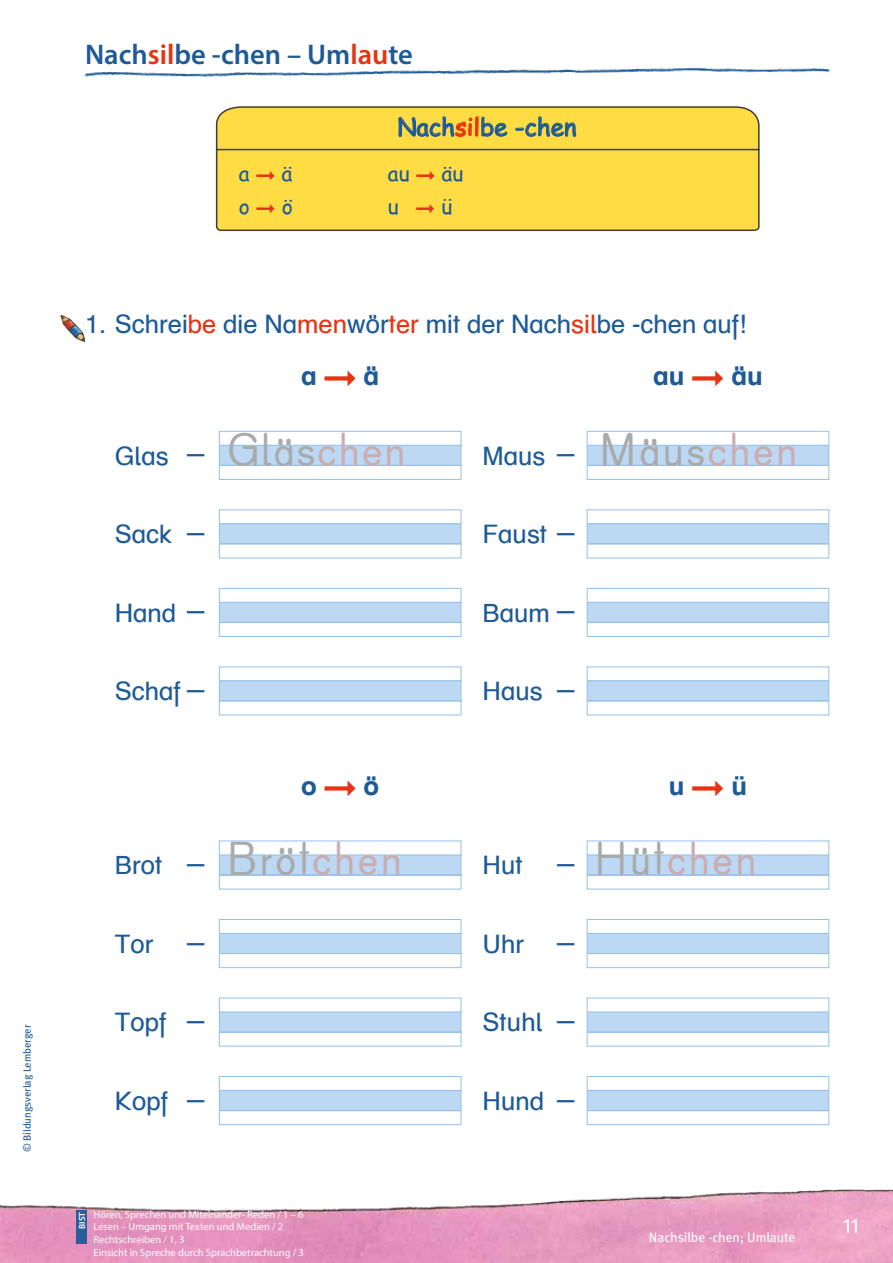
<style>
.page{position:relative;width:893px;height:1263px;background:#fff}
.page>*{position:absolute;margin:0;border:0;box-sizing:border-box;transform-origin:0 0}
.t1{font:47.25px "Fara Rund OE Light";letter-spacing:.06em;color:#a9aaab}
.t2{font:47.25px "Fara Rund OE Light";letter-spacing:.06em;color:#c9adb1}
.t3{font:600 28.5px "Myriad Pro";color:#1d5a96}
.t4{font:25.5px "Schulbuch Nord OE Roman";color:#1d5a96}
.t5{font:25.5px "Schulbuch Nord OE Bold";color:#1d5a96}
.t6{font:24px "Comic Sans MS";color:#1d5a96}
.t7{font:21px "Comic Sans MS";color:#1d5a96}
.t8{font:21px "Meta Book Expert";color:#fff}
.t9{font:13.5px "Meta";color:#fff}
.t10{font:10.5px/12.6px "Myriad Pro";color:#fff}
.t11{font:10.5px "Meta";letter-spacing:-.005em;color:#1d5a96}
.t12{font:600 9px "Myriad Pro";color:#fff}
.s1{color:#e63312}
.s2{color:#c9adb1}
.s3{font-size:28.5px}
.s4{color:#a9aaab}
</style>
<div class="page">
<img style="left:0;top:1189px;width:893px;height:74px">
<img style="left:84px;top:67px;width:746px;height:10px">
<div style="left:219px;top:445px;width:242px;height:20px;background:#bcd8f2"></div>
<hr style="left:219px;top:445px;width:242px;height:1px;background:#96c0e8">
<hr style="left:219px;top:465px;width:242px;height:1px;background:#96c0e8">
<div style="left:219px;top:431px;width:242px;height:49px;border:1px solid #96c0e8"></div>
<div style="left:587px;top:445px;width:242px;height:20px;background:#bcd8f2"></div>
<hr style="left:587px;top:445px;width:242px;height:1px;background:#96c0e8">
<hr style="left:587px;top:465px;width:242px;height:1px;background:#96c0e8">
<div style="left:587px;top:431px;width:242px;height:49px;border:1px solid #96c0e8"></div>
<div style="left:219px;top:524px;width:242px;height:20px;background:#bcd8f2"></div>
<hr style="left:219px;top:523px;width:242px;height:1px;background:#96c0e8">
<hr style="left:219px;top:543px;width:242px;height:1px;background:#96c0e8">
<div style="left:219px;top:509px;width:242px;height:49px;border:1px solid #96c0e8"></div>
<div style="left:587px;top:524px;width:242px;height:20px;background:#bcd8f2"></div>
<hr style="left:587px;top:523px;width:242px;height:1px;background:#96c0e8">
<hr style="left:587px;top:543px;width:242px;height:1px;background:#96c0e8">
<div style="left:587px;top:509px;width:242px;height:49px;border:1px solid #96c0e8"></div>
<div style="left:219px;top:602px;width:242px;height:20px;background:#bcd8f2"></div>
<hr style="left:219px;top:602px;width:242px;height:1px;background:#96c0e8">
<hr style="left:219px;top:622px;width:242px;height:1px;background:#96c0e8">
<div style="left:219px;top:588px;width:242px;height:49px;border:1px solid #96c0e8"></div>
<div style="left:587px;top:602px;width:242px;height:20px;background:#bcd8f2"></div>
<hr style="left:587px;top:602px;width:242px;height:1px;background:#96c0e8">
<hr style="left:587px;top:622px;width:242px;height:1px;background:#96c0e8">
<div style="left:587px;top:588px;width:242px;height:49px;border:1px solid #96c0e8"></div>
<div style="left:219px;top:681px;width:242px;height:20px;background:#bcd8f2"></div>
<hr style="left:219px;top:680px;width:242px;height:1px;background:#96c0e8">
<hr style="left:219px;top:700px;width:242px;height:1px;background:#96c0e8">
<div style="left:219px;top:666px;width:242px;height:49px;border:1px solid #96c0e8"></div>
<div style="left:587px;top:681px;width:242px;height:20px;background:#bcd8f2"></div>
<hr style="left:587px;top:680px;width:242px;height:1px;background:#96c0e8">
<hr style="left:587px;top:700px;width:242px;height:1px;background:#96c0e8">
<div style="left:587px;top:666px;width:242px;height:49px;border:1px solid #96c0e8"></div>
<div style="left:219px;top:855px;width:242px;height:20px;background:#bcd8f2"></div>
<hr style="left:219px;top:854px;width:242px;height:1px;background:#96c0e8">
<hr style="left:219px;top:875px;width:242px;height:1px;background:#96c0e8">
<div style="left:219px;top:840px;width:242px;height:49px;border:1px solid #96c0e8"></div>
<div style="left:587px;top:855px;width:242px;height:20px;background:#bcd8f2"></div>
<hr style="left:587px;top:854px;width:242px;height:1px;background:#96c0e8">
<hr style="left:587px;top:875px;width:242px;height:1px;background:#96c0e8">
<div style="left:587px;top:840px;width:242px;height:49px;border:1px solid #96c0e8"></div>
<div style="left:219px;top:933px;width:242px;height:21px;background:#bcd8f2"></div>
<hr style="left:219px;top:933px;width:242px;height:1px;background:#96c0e8">
<hr style="left:219px;top:953px;width:242px;height:1px;background:#96c0e8">
<div style="left:219px;top:919px;width:242px;height:49px;border:1px solid #96c0e8"></div>
<div style="left:587px;top:933px;width:242px;height:21px;background:#bcd8f2"></div>
<hr style="left:587px;top:933px;width:242px;height:1px;background:#96c0e8">
<hr style="left:587px;top:953px;width:242px;height:1px;background:#96c0e8">
<div style="left:587px;top:919px;width:242px;height:49px;border:1px solid #96c0e8"></div>
<div style="left:219px;top:1012px;width:242px;height:20px;background:#bcd8f2"></div>
<hr style="left:219px;top:1011px;width:242px;height:1px;background:#96c0e8">
<hr style="left:219px;top:1032px;width:242px;height:1px;background:#96c0e8">
<div style="left:219px;top:998px;width:242px;height:48px;border:1px solid #96c0e8"></div>
<div style="left:587px;top:1012px;width:242px;height:20px;background:#bcd8f2"></div>
<hr style="left:587px;top:1011px;width:242px;height:1px;background:#96c0e8">
<hr style="left:587px;top:1032px;width:242px;height:1px;background:#96c0e8">
<div style="left:587px;top:998px;width:242px;height:48px;border:1px solid #96c0e8"></div>
<div style="left:219px;top:1090px;width:242px;height:21px;background:#bcd8f2"></div>
<hr style="left:219px;top:1090px;width:242px;height:1px;background:#96c0e8">
<hr style="left:219px;top:1110px;width:242px;height:1px;background:#96c0e8">
<div style="left:219px;top:1076px;width:242px;height:49px;border:1px solid #96c0e8"></div>
<div style="left:587px;top:1090px;width:242px;height:21px;background:#bcd8f2"></div>
<hr style="left:587px;top:1090px;width:242px;height:1px;background:#96c0e8">
<hr style="left:587px;top:1110px;width:242px;height:1px;background:#96c0e8">
<div style="left:587px;top:1076px;width:242px;height:49px;border:1px solid #96c0e8"></div>
<img style="left:60px;top:315px;width:25px;height:27px">
<svg style="left:215px;top:106px;width:545px;height:126px;background:#f6d547"></svg>
<hr style="left:216px;top:149px;width:544px;height:1px;background:#423a35">
<div style="left:77px;top:1210px;width:10px;height:33px;background:#295e9c"></div>
<p class="t11" style="left:21px;top:1152px;width:129px;rotate:-90deg">© Bildungsverlag Lemberger</p>
<h2 class="t3" style="left:85px;top:36px;width:329px">Nach<span class="s1">sil</span>be -chen – Um<span class="s1">lau</span>te</h2>
<h3 class="t6" style="left:397px;top:109px;width:181px">Nach<span class="s1">sil</span>be -chen</h3>
<h3 class="t7" style="left:239px;top:158px;width:55px">a <span class="s1">➞</span> ä</h3>
<h3 class="t7" style="left:388px;top:158px;width:77px">au <span class="s1">➞</span> äu</h3>
<h3 class="t7" style="left:239px;top:191px;width:56px">o <span class="s1">➞</span> ö</h3>
<h3 class="t7" style="left:388px;top:191px;width:66px">u <span class="s1">➞</span> ü</h3>
<h3 class="t4" style="left:85px;top:308px;width:663px">1. Schrei<span class="s1">be</span> die Na<span class="s1">men</span>wör<span class="s1">ter</span> mit der Nach<span class="s1">sil</span>be -chen auf!</h3>
<h3 class="t5" style="left:301px;top:360px;width:17px">a</h3>
<h3 class="t5" style="left:364px;top:360px;width:17px">ä</h3>
<h3 class="t5" style="left:653px;top:360px;width:33px">au</h3>
<h3 class="t5" style="left:731px;top:360px;width:33px">äu</h3>
<h1 class="t1" style="left:227px;top:423px;width:180px">Gläs<span class="s2">chen</span></h1>
<h3 class="t4" style="left:115px;top:440px;width:91px">Glas <span class="s3">–</span></h3>
<h3 class="t4" style="left:483px;top:440px;width:93px">Maus <span class="s3">–</span></h3>
<h3 class="t4" style="left:115px;top:518px;width:91px">Sack <span class="s3">–</span></h3>
<h3 class="t4" style="left:483px;top:518px;width:93px">Faust <span class="s3">–</span></h3>
<h3 class="t4" style="left:115px;top:597px;width:91px">Hand <span class="s3">–</span></h3>
<h3 class="t4" style="left:483px;top:597px;width:93px">Baum <span class="s3">–</span></h3>
<h3 class="t4" style="left:115px;top:675px;width:91px">Schaf <span class="s3">–</span></h3>
<h3 class="t4" style="left:483px;top:675px;width:93px">Haus <span class="s3">–</span></h3>
<h1 class="t1" style="left:599px;top:423px;width:199px">Mäus<span class="s2">chen</span></h1>
<h3 class="t5" style="left:301px;top:770px;width:17px">o</h3>
<h3 class="t5" style="left:364px;top:770px;width:17px">ö</h3>
<h3 class="t5" style="left:669px;top:770px;width:17px">u</h3>
<h3 class="t5" style="left:731px;top:770px;width:17px">ü</h3>
<h1 class="t1" style="left:227px;top:833px;width:176px">Bröt<span class="s2">chen</span></h1>
<h1 class="t2" style="left:595px;top:833px;width:163px"><span class="s4">Hüt</span>chen</h1>
<h3 class="t4" style="left:115px;top:849px;width:91px">Brot <span class="s3">–</span></h3>
<h3 class="t4" style="left:483px;top:849px;width:93px">Hut <span class="s3">–</span></h3>
<h3 class="t4" style="left:115px;top:928px;width:91px">Tor <span class="s3">–</span></h3>
<h3 class="t4" style="left:483px;top:928px;width:93px">Uhr <span class="s3">–</span></h3>
<h3 class="t4" style="left:115px;top:1006px;width:91px">Topf <span class="s3">–</span></h3>
<h3 class="t4" style="left:483px;top:1006px;width:93px">Stuhl <span class="s3">–</span></h3>
<h3 class="t4" style="left:115px;top:1085px;width:91px">Kopf <span class="s3">–</span></h3>
<h3 class="t4" style="left:483px;top:1085px;width:93px">Hund <span class="s3">–</span></h3>
<p class="t12" style="left:76px;top:1229px;width:18px;rotate:-90deg">BIST</p>
<p class="t10" style="left:94px;top:1208px;width:212px">Hören, Sprechen und Miteinander- Reden / 1 – 6<br>Lesen – Umgang mit Texten und Medien / 2<br>Rechtschreiben / 1, 3<br>Einsicht in Spreche durch Sprachbetrachtung / 3</p>
<p class="t9" style="left:649px;top:1229px;width:148px">Nachsilbe -chen; Umlaute</p>
<h3 class="t8" style="left:843px;top:1213px;width:18px">11</h3>
</div>
